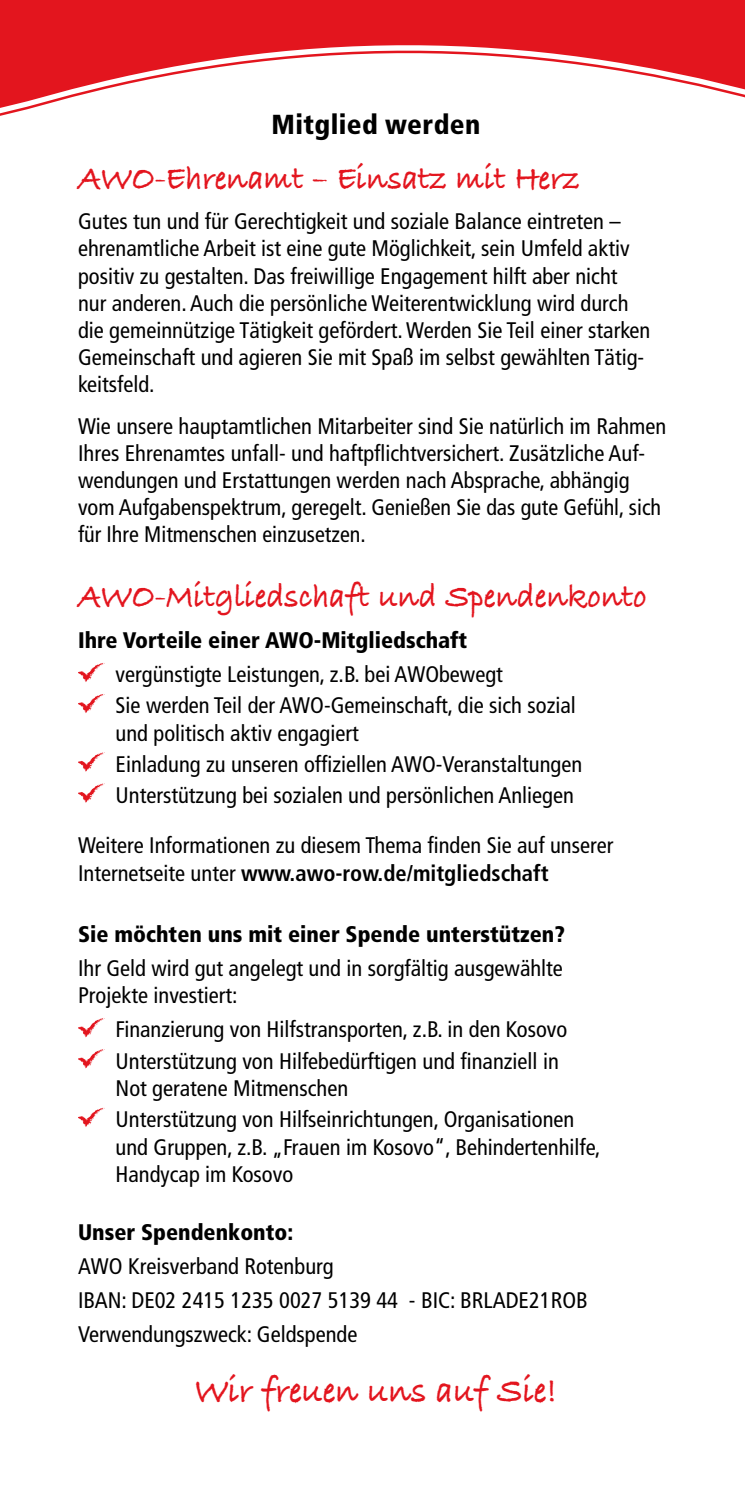
<style>
.page{position:relative;width:745px;height:1489px;background:#fff}
.page>*{position:absolute;margin:0;border:0;box-sizing:border-box;transform-origin:0 0}
.t1{font:700 37.5px "Bradley Hand ITCTT";color:#e3151e;scale:.9 1}
.t2{font:700 35px "Bradley Hand ITCTT";color:#e3151e;scale:.9 1}
.t3{font:900 condensed 27.5px "Frutiger";letter-spacing:.015em;color:#000}
.t4{font:condensed 22.5px/27px "Frutiger";color:#000}
.t5{font:900 condensed 22.5px "Frutiger";color:#000}
.s1{font-weight:700}
</style>
<div class="page">
<div style="left:0;top:0;width:744px;height:32px;background:#e3151e"></div>
<svg style="left:0;top:32px;width:744px;height:84px"></svg>
<svg style="left:78px;top:663px;width:27px;height:19px"></svg>
<svg style="left:78px;top:694px;width:27px;height:19px"></svg>
<svg style="left:78px;top:752px;width:27px;height:19px"></svg>
<svg style="left:78px;top:783px;width:27px;height:19px"></svg>
<svg style="left:78px;top:1018px;width:27px;height:19px"></svg>
<svg style="left:78px;top:1049px;width:27px;height:19px"></svg>
<svg style="left:78px;top:1107px;width:27px;height:19px"></svg>
<p class="t3" style="left:271px;top:108px;width:210px">Mitglied werden</p>
<p class="t2" style="left:78px;top:152px;width:559px">AWO-Ehrenamt – Einsatz mit Herz</p>
<p class="t4" style="left:78px;top:208px;width:573px">Gutes tun und für Gerechtigkeit und soziale Balance eintreten – ehrenamtliche Arbeit ist eine gute Möglichkeit, sein Umfeld aktiv positiv zu gestalten. Das freiwillige Engagement hilft aber nicht nur anderen. Auch die persönliche Weiterentwicklung wird durch die gemeinnützige Tätigkeit gefördert. Werden Sie Teil einer starken Gemeinschaft und agieren Sie mit Spaß im selbst gewählten Tätig&shy;keitsfeld.</p>
<p class="t4" style="left:78px;top:412px;width:589px">Wie unsere hauptamtlichen Mitarbeiter sind Sie natürlich im Rahmen Ihres Ehrenamtes unfall- und haftpflichtversichert. Zusätzliche Auf&shy;wendungen und Erstattungen werden nach Absprache, abhängig vom Aufgabenspektrum, geregelt. Genießen Sie das gute Gefühl, sich für Ihre Mitmenschen einzusetzen.</p>
<p class="t2" style="left:78px;top:570px;width:633px">AWO-Mitgliedschaft und Spendenkonto</p>
<p class="t5" style="left:78px;top:626px;width:390px">Ihre Vorteile einer AWO-Mitgliedschaft</p>
<p class="t4" style="left:115px;top:661px;width:388px">vergünstigte Leistungen, z.B. bei AWObewegt</p>
<p class="t4" style="left:115px;top:691px;width:461px">Sie werden Teil der AWO-Gemeinschaft, die sich sozial und politisch aktiv engagiert</p>
<p class="t4" style="left:115px;top:750px;width:468px">Einladung zu unseren offiziellen AWO-Veranstaltungen</p>
<p class="t4" style="left:115px;top:781px;width:459px">Unterstützung bei sozialen und persönlichen Anliegen</p>
<p class="t4" style="left:78px;top:831px;width:536px">Weitere Informationen zu diesem Thema finden Sie auf unserer<br>Internetseite unter <span class="s1">www.awo-row.de/mitgliedschaft</span></p>
<p class="t5" style="left:78px;top:920px;width:488px">Sie möchten uns mit einer Spende unterstützen?</p>
<p class="t4" style="left:78px;top:954px;width:486px">Ihr Geld wird gut angelegt und in sorgfältig ausgewählte<br>Projekte investiert:</p>
<p class="t4" style="left:115px;top:1016px;width:453px">Finanzierung von Hilfstransporten, z.B. in den Kosovo</p>
<p class="t4" style="left:115px;top:1047px;width:444px">Unterstützung von Hilfebedürftigen und finanziell in<br>Not geratene Mitmenschen</p>
<p class="t4" style="left:115px;top:1105px;width:486px">Unterstützung von Hilfseinrichtungen, Organisationen und Gruppen, z.B. „Frauen im Kosovo“, Behindertenhilfe,<br>Handycap im Kosovo</p>
<p class="t5" style="left:78px;top:1218px;width:217px">Unser Spendenkonto:</p>
<p class="t4" style="left:78px;top:1252px;width:257px">AWO Kreisverband Rotenburg</p>
<p class="t4" style="left:78px;top:1286px;width:511px">IBAN: DE02 2415 1235 0027 5139 44 - BIC: BRLADE21ROB</p>
<p class="t4" style="left:78px;top:1320px;width:281px">Verwendungszweck: Geldspende</p>
<p class="t1" style="left:195px;top:1361px;width:403px">Wir freuen uns auf Sie!</p>
</div>
